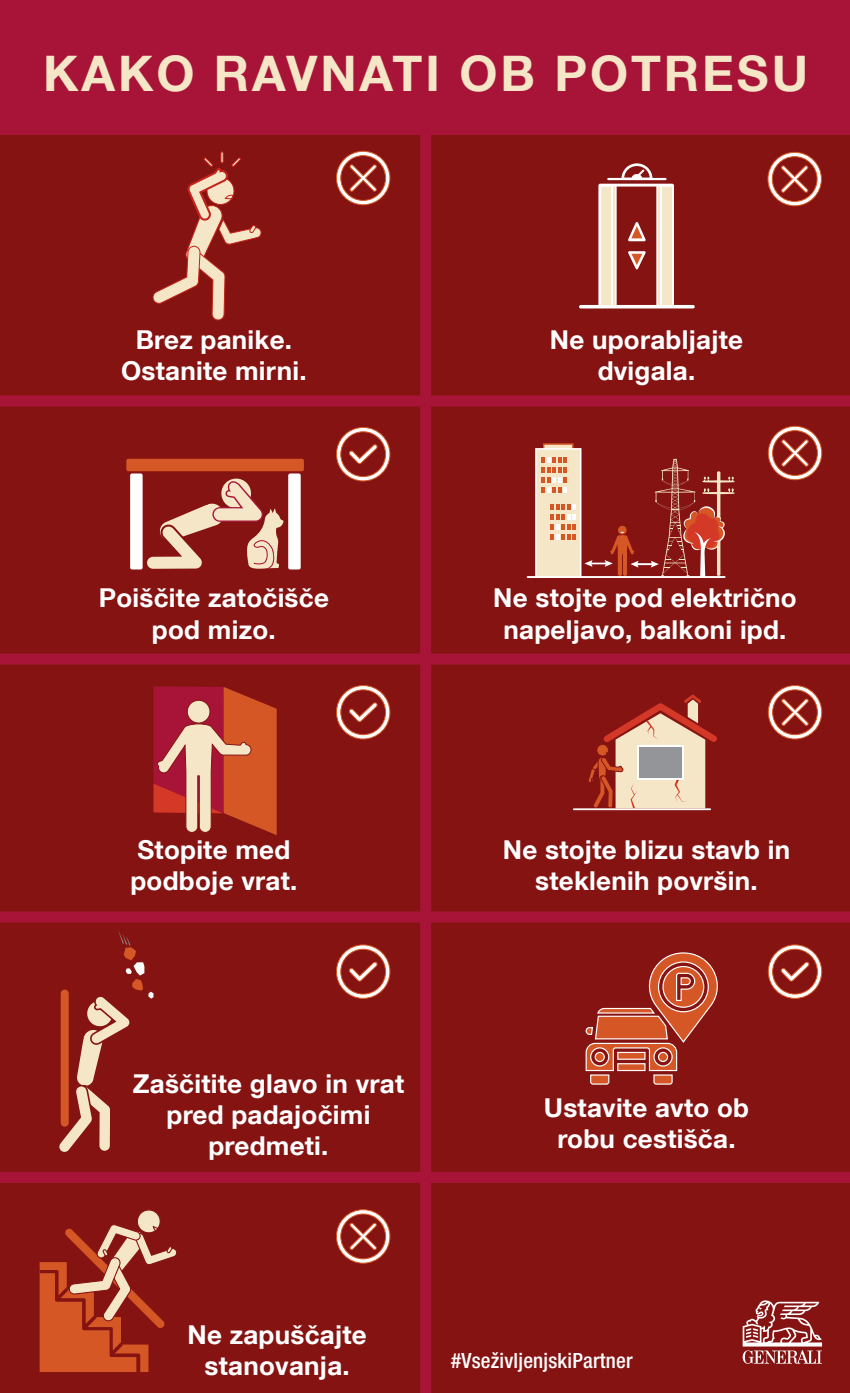
<style>
.page{position:relative;width:850px;height:1393px;background:#fff}
.page>*{position:absolute;margin:0;border:0;box-sizing:border-box;transform-origin:0 0}
.t1{font:700 49px "Helvetica Neue LT Com";letter-spacing:.06em;color:#f5e6c7}
.Paragraph_Style_1{font:700 26px/31.2px "Helvetica Neue LT Com";letter-spacing:.01em;color:#fff;text-align:center}
.t2{font:500 condensed 21px "Helvetica Neue LT Com";letter-spacing:.01em;color:#fff}
</style>
<div class="page">
<div style="left:0;top:125px;width:850px;height:1268px;background:#851312"></div>
<div style="left:0;top:0;width:850px;height:135px;background:#a81437"></div>
<svg style="left:743px;top:1300px;width:79px;height:64px"></svg>
<div style="left:420px;top:135px;width:11px;height:1258px;background:#a81437"></div>
<div style="left:0;top:396px;width:850px;height:10px;background:#a81437"></div>
<div style="left:0;top:654px;width:850px;height:11px;background:#a81437"></div>
<div style="left:0;top:912px;width:850px;height:11px;background:#a81437"></div>
<div style="left:0;top:1172px;width:850px;height:11px;background:#a81437"></div>
<div style="left:220px;top:151px;width:4px;height:12px;border:1px solid #c5221a"></div>
<svg style="left:152px;top:152px;width:110px;height:169px"></svg>
<svg style="left:220px;top:478px;width:32px;height:31px"></svg>
<div style="left:219px;top:477px;width:34px;height:33px;border:2px solid #851312;border-radius:50%"></div>
<svg style="left:147px;top:481px;width:137px;height:89px"></svg>
<div style="left:126px;top:459px;width:178px;height:12px;background:#d65726;border-radius:2px"></div>
<div style="left:130px;top:473px;width:13px;height:96px;background:#fff;border-radius:2px"></div>
<div style="left:288px;top:473px;width:13px;height:96px;background:#fff;border-radius:2px"></div>
<svg style="left:154px;top:686px;width:123px;height:149px;background:#c35747"></svg>
<hr style="left:527px;top:576px;width:199px;height:2px;background:#fff">
<svg style="left:535px;top:443px;width:200px;height:135px"></svg>
<hr style="left:573px;top:808px;width:138px;height:2px;background:#fff">
<svg style="left:587px;top:695px;width:130px;height:114px"></svg>
<hr style="left:579px;top:305px;width:116px;height:3px;background:#fff;border-radius:2px">
<svg style="left:598px;top:163px;width:76px;height:142px"></svg>
<hr style="left:611px;top:187px;width:2px;height:118px;background:#fff">
<hr style="left:661px;top:187px;width:1px;height:118px;background:#fff">
<svg style="left:336px;top:944px;width:54px;height:55px"></svg>
<svg style="left:585px;top:952px;width:133px;height:133px"></svg>
<div style="left:659px;top:1052px;width:9px;height:9px;background:#d65726;border-radius:50%"></div>
<div style="left:658px;top:1052px;width:10px;height:10px;border:1px solid #fff;border-radius:50%"></div>
<svg style="left:40px;top:930px;width:137px;height:442px"></svg>
<svg style="left:768px;top:944px;width:54px;height:55px"></svg>
<svg style="left:336px;top:685px;width:54px;height:55px"></svg>
<svg style="left:336px;top:427px;width:54px;height:54px"></svg>
<svg style="left:336px;top:151px;width:54px;height:54px"></svg>
<svg style="left:767px;top:152px;width:55px;height:54px"></svg>
<svg style="left:768px;top:426px;width:54px;height:54px"></svg>
<svg style="left:768px;top:685px;width:54px;height:55px"></svg>
<svg style="left:336px;top:1209px;width:54px;height:55px"></svg>
<p class="t1" style="left:43px;top:43px;width:766px">KAKO RAVNATI OB POTRESU</p>
<p class="Paragraph_Style_1" style="left:136px;top:323px;width:158px">Brez panike.</p>
<p class="Paragraph_Style_1" style="left:121px;top:354px;width:187px">Ostanite mirni.</p>
<p class="Paragraph_Style_1" style="left:550px;top:323px;width:195px">Ne uporabljajte dvigala.</p>
<p class="Paragraph_Style_1" style="left:99px;top:582px;width:232px">Poiščite zatočišče pod mizo.</p>
<p class="Paragraph_Style_1" style="left:493px;top:582px;width:305px">Ne stojte pod električno napeljavo, balkoni ipd.</p>
<p class="Paragraph_Style_1" style="left:138px;top:833px;width:154px">Stopite med</p>
<p class="Paragraph_Style_1" style="left:130px;top:864px;width:168px">podboje vrat.</p>
<p class="Paragraph_Style_1" style="left:503px;top:833px;width:289px">Ne stojte blizu stavb in steklenih površin.</p>
<p class="Paragraph_Style_1" style="left:133px;top:1067px;width:273px">Zaščitite glavo in vrat pred padajočimi predmeti.</p>
<p class="Paragraph_Style_1" style="left:544px;top:1091px;width:207px">Ustavite avto ob robu cestišča.</p>
<p class="Paragraph_Style_1" style="left:188px;top:1318px;width:181px">Ne zapuščajte stanovanja.</p>
<p class="t2" style="left:451px;top:1348px;width:183px">#VseživljenjskiPartner</p>
</div>
